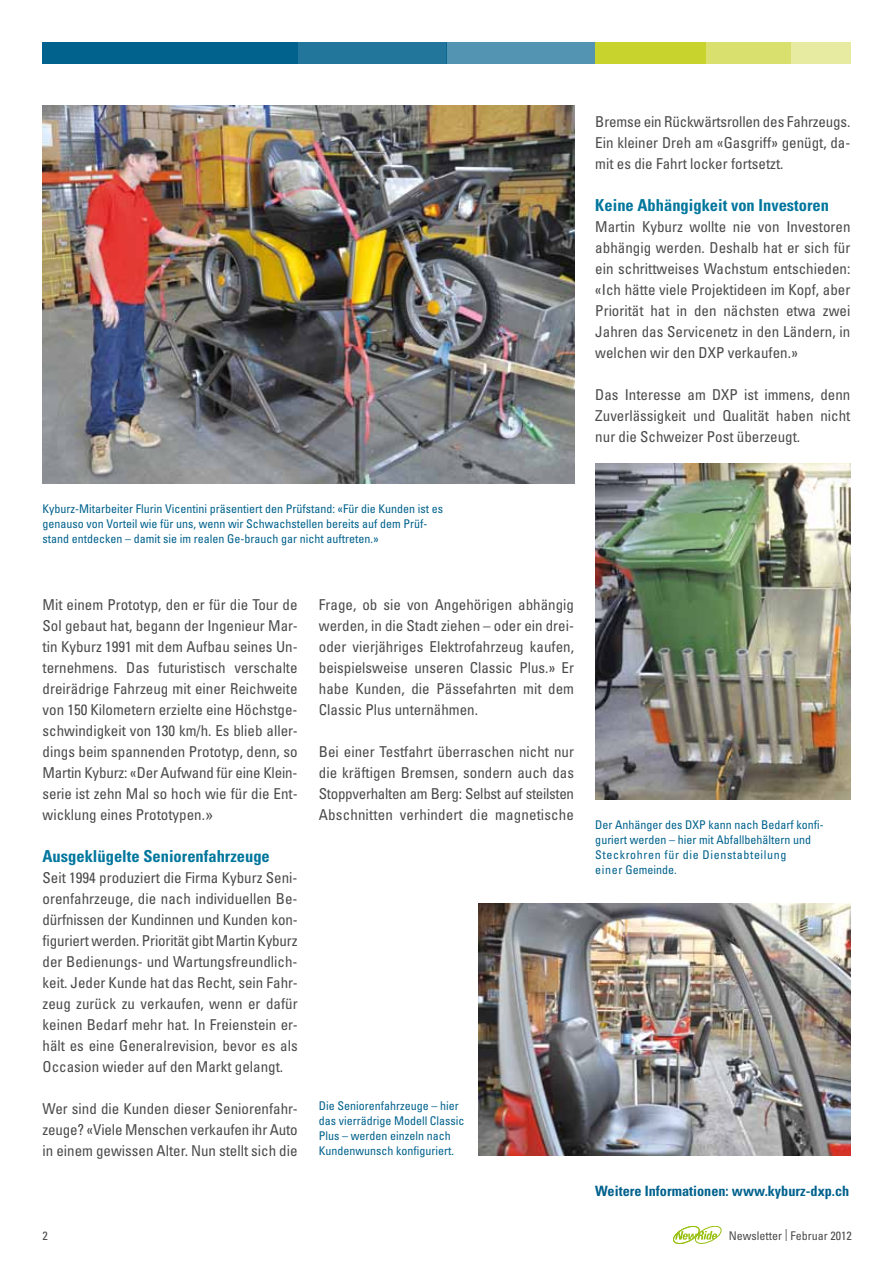
<style>
.page{position:relative;width:893px;height:1263px;background:#fff}
.page>*{position:absolute;margin:0;border:0;box-sizing:border-box;transform-origin:0 0}
.t1{font:700 condensed 16.5px "Univers LT Std";color:#00769d}
.t2{font:condensed 15px/21px "Univers LT Std";color:#4b4b4d;text-align:justify}
.t3{font:700 condensed 14.25px "Univers LT Std";color:#00628d}
.t4{font:condensed 12px/15px "Univers LT Std";color:#00628d}
.t5{font:condensed 12px "Univers LT Std";color:#4b4b4d}
.s1{font-family:"Arial";font-stretch:normal}
</style>
<div class="page">
<svg style="left:673px;top:1226px;width:48px;height:17px"></svg>
<div style="left:791px;top:43px;width:59px;height:21px;background:#e6eba1"></div>
<div style="left:43px;top:43px;width:255px;height:21px;background:#00628d"></div>
<div style="left:298px;top:43px;width:148px;height:21px;background:#22769c"></div>
<div style="left:446px;top:43px;width:149px;height:21px;background:#5294b1"></div>
<div style="left:595px;top:43px;width:111px;height:21px;background:#c8d32d"></div>
<div style="left:706px;top:43px;width:85px;height:21px;background:#d9e06e"></div>
<img style="left:43px;top:106px;width:531px;height:378px">
<img style="left:478px;top:904px;width:372px;height:252px">
<img style="left:595px;top:463px;width:256px;height:336px">
<p class="t2" style="left:595px;top:110px;width:257px">Bremse ein Rückwärtsrollen des Fahrzeugs.<br>Ein kleiner Dreh am «Gasgriff» genügt, da&shy;mit es die Fahrt locker fortsetzt.</p>
<p class="t1" style="left:595px;top:195px;width:235px">Keine Abhängigkeit von Investoren</p>
<p class="t2" style="left:595px;top:215px;width:257px">Martin Kyburz wollte nie von Investoren abhängig werden. Deshalb hat er sich für ein schrittweises Wachstum entschieden: «Ich hätte viele Projektideen im Kopf, aber Priorität hat in den nächsten etwa zwei Jahren das Servicenetz in den Ländern, in welchen wir den DXP verkaufen.»</p>
<p class="t2" style="left:595px;top:383px;width:257px">Das Interesse am DXP ist immens, denn Zuverlässigkeit und Qualität haben nicht nur die Schweizer Post überzeugt.</p>
<p class="t4" style="left:43px;top:501px;width:402px">Kyburz-Mitarbeiter Flurin Vicentini präsentiert den Prüfstand: «Für die Kunden ist es genauso von Vorteil wie für uns, wenn wir Schwachstellen bereits auf dem Prüf&shy;stand entdecken – damit sie im realen Ge-brauch gar nicht auftreten.»</p>
<p class="t2" style="left:43px;top:593px;width:257px">Mit einem Prototyp, den er für die Tour de Sol gebaut hat, begann der Ingenieur Mar&shy;tin Kyburz 1991 mit dem Aufbau seines Un&shy;ternehmens. Das futuristisch verschalte dreirädrige Fahrzeug mit einer Reichweite von 150 Kilometern erzielte eine Höchstge&shy;schwindigkeit von 130 km/h. Es blieb aller&shy;dings beim spannenden Prototyp, denn, so Martin Kyburz: «Der Aufwand für eine Klein&shy;serie ist zehn Mal so hoch wie für die Ent&shy;wicklung eines Prototypen.<span class="s1">»</span></p>
<p class="t1" style="left:43px;top:846px;width:229px">Ausgeklügelte Seniorenfahrzeuge</p>
<p class="t2" style="left:43px;top:866px;width:257px">Seit 1994 produziert die Firma Kyburz Seni&shy;orenfahrzeuge, die nach individuellen Be&shy;dürfnissen der Kundinnen und Kunden kon&shy;figuriert werden. Priorität gibt Martin Kyburz der Bedienungs- und Wartungsfreundlich&shy;keit. Jeder Kunde hat das Recht, sein Fahr&shy;zeug zurück zu verkaufen, wenn er dafür keinen Bedarf mehr hat. In Freienstein er&shy;hält es eine Generalrevision, bevor es als Occasion wieder auf den Markt gelangt.</p>
<p class="t2" style="left:43px;top:1097px;width:257px">Wer sind die Kunden dieser Seniorenfahr&shy;zeuge? «Viele Menschen verkaufen ihr Auto in einem gewissen Alter. Nun stellt sich die</p>
<p class="t2" style="left:319px;top:593px;width:257px">Frage, ob sie von Angehörigen abhängig werden, in die Stadt ziehen – oder ein drei&shy;oder vierjähriges Elektrofahrzeug kaufen, beispielsweise unseren Classic Plus.» Er habe Kunden, die Pässefahrten mit dem Classic Plus unternähmen.</p>
<p class="t2" style="left:319px;top:740px;width:257px">Bei einer Testfahrt überraschen nicht nur die kräftigen Bremsen, sondern auch das Stoppverhalten am Berg: Selbst auf steilsten Abschnitten verhindert die magnetische</p>
<p class="t4" style="left:319px;top:1098px;width:147px">Die Seniorenfahrzeuge – hier das vierrädrige Modell Classic<br>Plus – werden einzeln nach<br>Kundenwunsch konfiguriert.</p>
<p class="t4" style="left:595px;top:817px;width:230px">Der Anhänger des DXP kann nach Bedarf konfi&shy;guriert werden – hier mit Abfallbehältern und Steckrohren für die Dienstabteilung<br>einer Gemeinde.</p>
<p class="t3" style="left:595px;top:1182px;width:256px">Weitere Informationen: www.kyburz-dxp.ch</p>
<p class="t5" style="left:43px;top:1228px;width:7px">2</p>
<p class="t5" style="left:729px;top:1228px;width:124px">Newsletter | Februar 2012</p>
</div>
